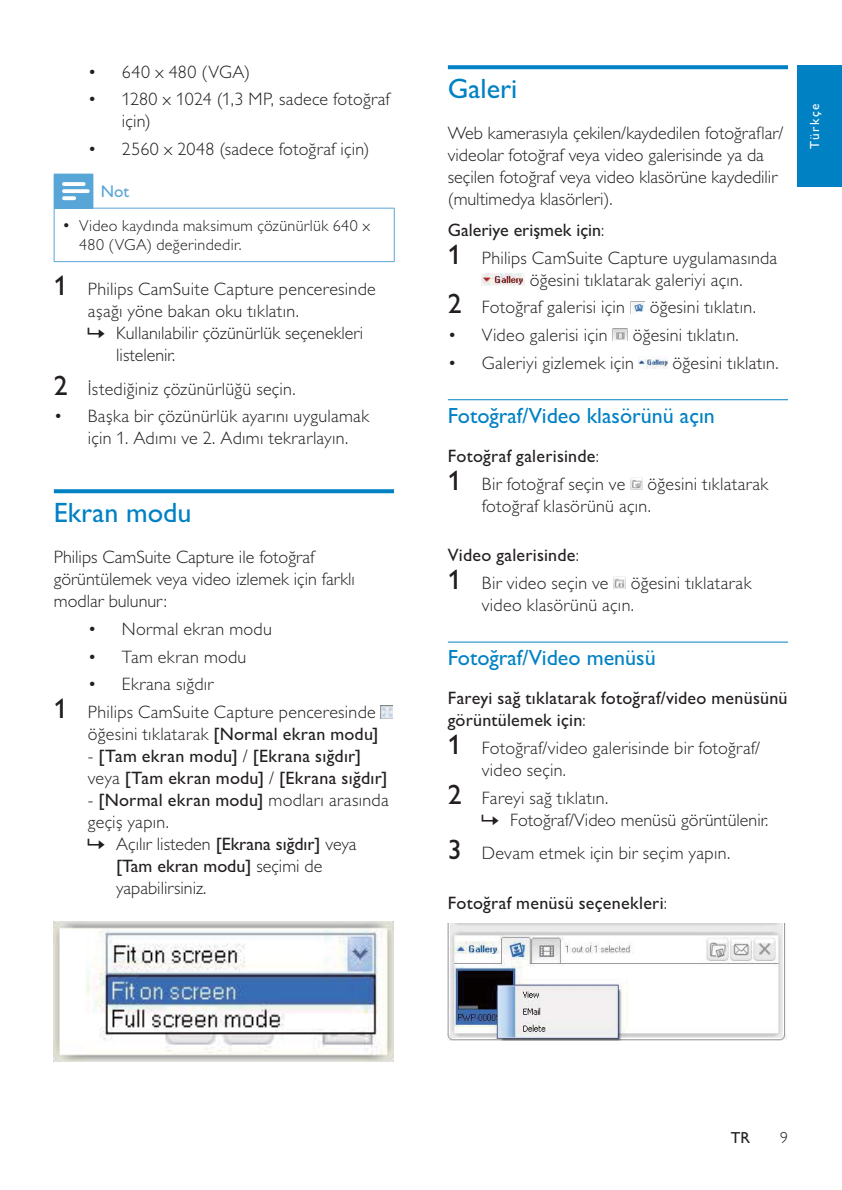
<style>
.page{position:relative;width:842px;height:1190px;background:#fff}
.page>*{position:absolute;margin:0;border:0;box-sizing:border-box;transform-origin:0 0}
.t1{font:28px "Gill Sans Alt One WGL";color:#0081c4}
.t2{font:22px "Gill Sans Alt One WGL";color:#0081c4}
.t3{font:18px/22px "Gill Sans Alt One WGL Light";letter-spacing:.015em;color:#231f20}
.t4{font:18px/22px "Gill Sans Alt One WGL";letter-spacing:.01em;color:#231f20}
.t5{font:17px "Gill Sans Alt One WGL";color:#58a5d7}
.t6{font:16px/19px "Gill Sans Alt One WGL Light";letter-spacing:.02em;color:#231f20}
.t7{font:16px "Gill Sans Alt One WGL";color:#231f20}
.t8{font:13.2px "Gill Sans Alt One WGL";letter-spacing:.1em;color:#fff}
.s1{font-size:17px}
.s2{font-family:"Gill Sans Alt One WGL";font-size:28px}
.s3{font-family:"Gill Sans Alt One WGL"}
.s4{font-family:"Gill Sans Alt One WGL Light"}
</style>
<div class="page">
<svg style="left:448px;top:65px;width:340px;height:4px"></svg>
<hr style="left:448px;top:399px;width:340px;height:1px;background:#0081c4">
<hr style="left:448px;top:642px;width:340px;height:1px;background:#0081c4">
<img style="left:482px;top:273px;width:43px;height:13px">
<img style="left:630px;top:301px;width:15px;height:12px">
<img style="left:613px;top:329px;width:15px;height:12px">
<img style="left:639px;top:356px;width:29px;height:13px">
<svg style="left:630px;top:477px;width:13px;height:13px"></svg>
<svg style="left:614px;top:577px;width:12px;height:12px"></svg>
<img style="left:448px;top:923px;width:339px;height:118px">
<svg style="left:54px;top:489px;width:340px;height:4px"></svg>
<div style="left:54px;top:174px;width:39px;height:34px;background:#58a5d7"></div>
<hr style="left:93px;top:174px;width:1px;height:34px;background:#58a5d7">
<hr style="left:93px;top:208px;width:302px;height:1px;background:#58a5d7">
<hr style="left:54px;top:208px;width:1px;height:53px;background:#58a5d7">
<hr style="left:394px;top:208px;width:1px;height:53px;background:#58a5d7">
<hr style="left:54px;top:261px;width:39px;height:1px;background:#58a5d7">
<hr style="left:93px;top:261px;width:302px;height:1px;background:#58a5d7">
<svg style="left:62px;top:182px;width:28px;height:18px"></svg>
<svg style="left:381px;top:706px;width:12px;height:12px"></svg>
<img style="left:54px;top:922px;width:339px;height:140px">
<div style="left:797px;top:65px;width:45px;height:122px;background:#0081c4"></div>
<p class="t3" style="left:88px;top:63px;width:164px">• 640 x 480 (VGA)</p>
<p class="t3" style="left:122px;top:90px;width:270px;text-indent:-34px">• 1280 x 1024 (1,3 MP, sadece fotoğraf için)</p>
<p class="t3" style="left:88px;top:140px;width:283px">• 2560 x 2048 (sadece fotoğraf için)</p>
<p class="t5" style="left:101px;top:185px;width:30px">Not</p>
<p class="t6" style="left:79px;top:218px;width:292px;text-indent:-17px"><span class="s1">•</span> Video kaydında maksimum çözünürlük 640 x<br>480 (VGA) değerindedir.</p>
<p class="t3" style="left:88px;top:280px;width:289px;text-indent:-34px"><span class="s2">1</span> Philips CamSuite Capture penceresinde aşağı yöne bakan oku tıklatın.</p>
<p class="t3" style="left:116px;top:324px;width:248px">Kullanılabilir çözünürlük seçenekleri listelenir.</p>
<p class="t3" style="left:54px;top:379px;width:243px"><span class="s2">2</span> İstediğiniz çözünürlüğü seçin.</p>
<p class="t3" style="left:88px;top:407px;width:283px;text-indent:-34px">• Başka bir çözünürlük ayarını uygulamak için 1. Adımı ve 2. Adımı tekrarlayın.</p>
<h1 class="t1" style="left:54px;top:503px;width:139px">Ekran modu</h1>
<p class="t3" style="left:54px;top:548px;width:303px">Philips CamSuite Capture ile fotoğraf görüntülemek veya video izlemek için farklı modlar bulunur:</p>
<p class="t3" style="left:88px;top:620px;width:185px">• Normal ekran modu</p>
<p class="t3" style="left:88px;top:648px;width:160px">• Tam ekran modu</p>
<p class="t3" style="left:54px;top:673px;width:323px;line-height:27.6px;text-indent:34px">• Ekrana sığdır<br><span class="s2">1</span> Philips CamSuite Capture penceresinde</p>
<p class="t3" style="left:88px;top:725px;width:292px">öğesini tıklatarak <span class="s3">[Normal ekran modu]</span></p>
<p class="t4" style="left:88px;top:747px;width:301px"><span class="s4">-</span> [Tam ekran modu] <span class="s4">/</span> [Ekrana sığdır] <span class="s4">veya</span> [Tam ekran modu] <span class="s4">/</span> [Ekrana sığdır]</p>
<p class="t4" style="left:88px;top:791px;width:302px"><span class="s4">-</span> [Normal ekran modu] <span class="s4">modları arasında</span></p>
<p class="t3" style="left:116px;top:813px;width:242px;text-indent:-28px">geçiş yapın.<br>Açılır listeden <span class="s3">[Ekrana sığdır]</span> veya</p>
<p class="t4" style="left:116px;top:857px;width:208px">[Tam ekran modu] <span class="s4">seçimi de</span></p>
<p class="t3" style="left:116px;top:879px;width:92px">yapabilirsiniz.</p>
<h1 class="t1" style="left:448px;top:78px;width:71px">Galeri</h1>
<p class="t3" style="left:448px;top:124px;width:337px">Web kamerasıyla çekilen/kaydedilen fotoğraflar/ videolar fotoğraf veya video galerisinde ya da seçilen fotoğraf veya video klasörüne kaydedilir (multimedya klasörleri).</p>
<p class="t4" style="left:448px;top:221px;width:158px">Galeriye erişmek için<span class="s4">:</span></p>
<p class="t3" style="left:530px;top:249px;width:249px;text-indent:-82px"><span class="s2">1</span> Philips CamSuite Capture uygulamasında öğesini tıklatarak galeriyi açın.</p>
<p class="t3" style="left:448px;top:298px;width:179px"><span class="s2">2</span> Fotoğraf galerisi için</p>
<p class="t3" style="left:650px;top:298px;width:108px">öğesini tıklatın.</p>
<p class="t3" style="left:448px;top:326px;width:161px">• Video galerisi için</p>
<p class="t3" style="left:633px;top:326px;width:108px">öğesini tıklatın.</p>
<p class="t3" style="left:448px;top:354px;width:188px">• Galeriyi gizlemek için</p>
<p class="t3" style="left:673px;top:354px;width:108px">öğesini tıklatın.</p>
<p class="t2" style="left:448px;top:408px;width:268px">Fotoğraf/Video klasörünü açın</p>
<p class="t4" style="left:448px;top:447px;width:153px">Fotoğraf galerisinde<span class="s4">:</span></p>
<p class="t3" style="left:482px;top:475px;width:288px;text-indent:-34px"><span class="s2">1</span> Bir fotoğraf seçin ve öğesini tıklatarak fotoğraf klasörünü açın.</p>
<p class="t4" style="left:448px;top:546px;width:133px">Video galerisinde<span class="s4">:</span></p>
<p class="t3" style="left:482px;top:574px;width:271px;text-indent:-34px"><span class="s2">1</span> Bir video seçin ve öğesini tıklatarak video klasörünü açın.</p>
<p class="t2" style="left:448px;top:650px;width:209px">Fotoğraf/Video menüsü</p>
<p class="t4" style="left:448px;top:689px;width:341px">Fareyi sağ tıklatarak fotoğraf/video menüsünü görüntülemek için<span class="s4">:</span></p>
<p class="t3" style="left:482px;top:739px;width:280px;text-indent:-34px"><span class="s2">1</span> Fotoğraf/video galerisinde bir fotoğraf/ video seçin.</p>
<p class="t3" style="left:510px;top:789px;width:260px;text-indent:-62px"><span class="s2">2</span> Fareyi sağ tıklatın.<br>Fotoğraf/Video menüsü görüntülenir.</p>
<p class="t3" style="left:448px;top:844px;width:284px"><span class="s2">3</span> Devam etmek için bir seçim yapın.</p>
<p class="t4" style="left:448px;top:894px;width:221px">Fotoğraf menüsü seçenekleri<span class="s4">:</span></p>
<p class="t8" style="left:810px;top:149px;width:46px;rotate:-90deg">Türkçe</p>
<p class="t7" style="left:731px;top:1133px;width:21px">TR</p>
<p class="t6" style="left:780px;top:1130px;width:9px">9</p>
</div>
